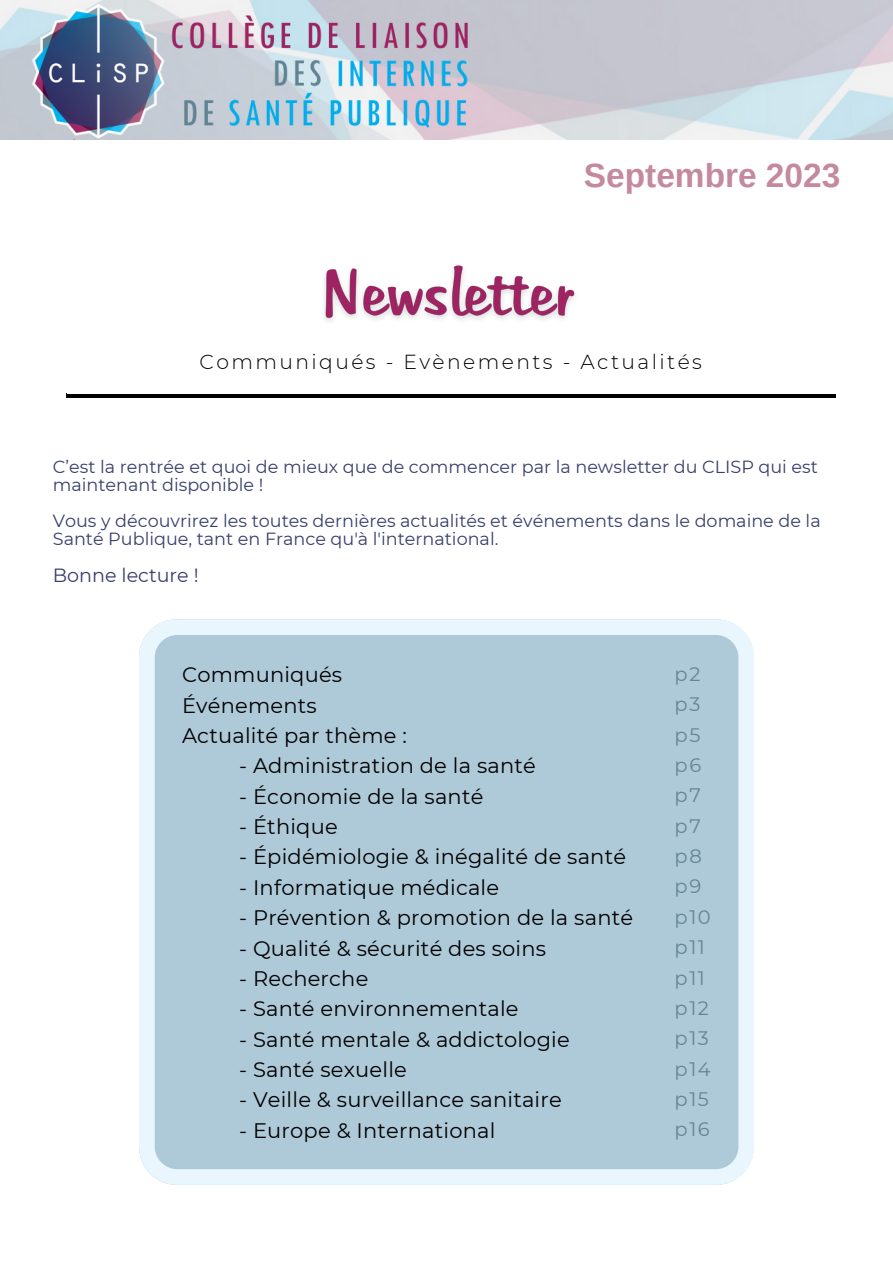
<style>
.page{position:relative;width:893px;height:1264px;background:#fff}
.page>*{position:absolute;margin:0;border:0;box-sizing:border-box;transform-origin:0 0}
.t1{font:700 33.45px "Arimo";color:#c5899f}
.t2{font:21px "Montserrat";letter-spacing:.01em;color:#000}
.t3{font:300 20.25px "Montserrat";letter-spacing:.12em;color:#000}
.t4{font:19.5px "Montserrat";letter-spacing:.08em;color:#658595}
.t5{font:19.05px "Montserrat";color:#393f6d}
.t6{font:17.55px/18px "Montserrat";color:#393f6d}
</style>
<div class="page">
<img style="left:32px;top:5px;width:451px;height:134px">
<hr style="left:67px;top:394px;width:769px;height:3px;background:#000">
<img style="left:324px;top:265px;width:251px;height:56px">
<svg style="left:139px;top:619px;width:615px;height:565px;background:#b4cddb"></svg>
<p class="t1" style="left:584px;top:157px;width:258px">Septembre 2023</p>
<p class="t3" style="left:199px;top:349px;width:504px">Communiqués - Evènements - Actualités</p>
<p class="t6" style="left:53px;top:458px;width:766px">C’est la rentrée et quoi de mieux que de commencer par la newsletter du CLISP qui est maintenant disponible !</p>
<p class="t6" style="left:53px;top:512px;width:769px">Vous y découvrirez les toutes dernières actualités et événements dans le domaine de la<br>Santé Publique, tant en France qu'à l'international.</p>
<p class="t5" style="left:53px;top:564px;width:147px">Bonne lecture !</p>
<p class="t2" style="left:182px;top:662px;width:162px">Communiqués</p>
<p class="t2" style="left:182px;top:692px;width:136px">Événements</p>
<p class="t2" style="left:182px;top:722px;width:226px">Actualité par thème :</p>
<p class="t2" style="left:239px;top:753px;width:298px">- Administration de la santé</p>
<p class="t2" style="left:239px;top:783px;width:246px">- Économie de la santé</p>
<p class="t2" style="left:239px;top:813px;width:100px">- Éthique</p>
<p class="t2" style="left:239px;top:844px;width:388px">- Épidémiologie &amp; inégalité de santé</p>
<p class="t2" style="left:239px;top:874px;width:261px">- Informatique médicale</p>
<p class="t2" style="left:239px;top:904px;width:395px">- Prévention &amp; promotion de la santé</p>
<p class="t2" style="left:239px;top:935px;width:308px">- Qualité &amp; sécurité des soins</p>
<p class="t2" style="left:239px;top:965px;width:131px">- Recherche</p>
<p class="t2" style="left:239px;top:995px;width:281px">- Santé environnementale</p>
<p class="t2" style="left:239px;top:1026px;width:332px">- Santé mentale &amp; addictologie</p>
<p class="t2" style="left:239px;top:1056px;width:169px">- Santé sexuelle</p>
<p class="t2" style="left:239px;top:1086px;width:324px">- Veille &amp; surveillance sanitaire</p>
<p class="t2" style="left:239px;top:1117px;width:258px">- Europe &amp; International</p>
<p class="t4" style="left:674px;top:662px;width:27px">p2</p>
<p class="t4" style="left:674px;top:692px;width:27px">p3</p>
<p class="t4" style="left:674px;top:722px;width:27px">p5</p>
<p class="t4" style="left:674px;top:753px;width:28px">p6</p>
<p class="t4" style="left:674px;top:783px;width:28px">p7</p>
<p class="t4" style="left:674px;top:813px;width:28px">p7</p>
<p class="t4" style="left:674px;top:844px;width:29px">p8</p>
<p class="t4" style="left:674px;top:874px;width:28px">p9</p>
<p class="t4" style="left:674px;top:904px;width:38px">p10</p>
<p class="t4" style="left:674px;top:935px;width:32px">p11</p>
<p class="t4" style="left:674px;top:965px;width:32px">p11</p>
<p class="t4" style="left:674px;top:996px;width:36px">p12</p>
<p class="t4" style="left:674px;top:1026px;width:36px">p13</p>
<p class="t4" style="left:674px;top:1056px;width:38px">p14</p>
<p class="t4" style="left:674px;top:1087px;width:36px">p15</p>
<p class="t4" style="left:674px;top:1117px;width:37px">p16</p>
</div>
